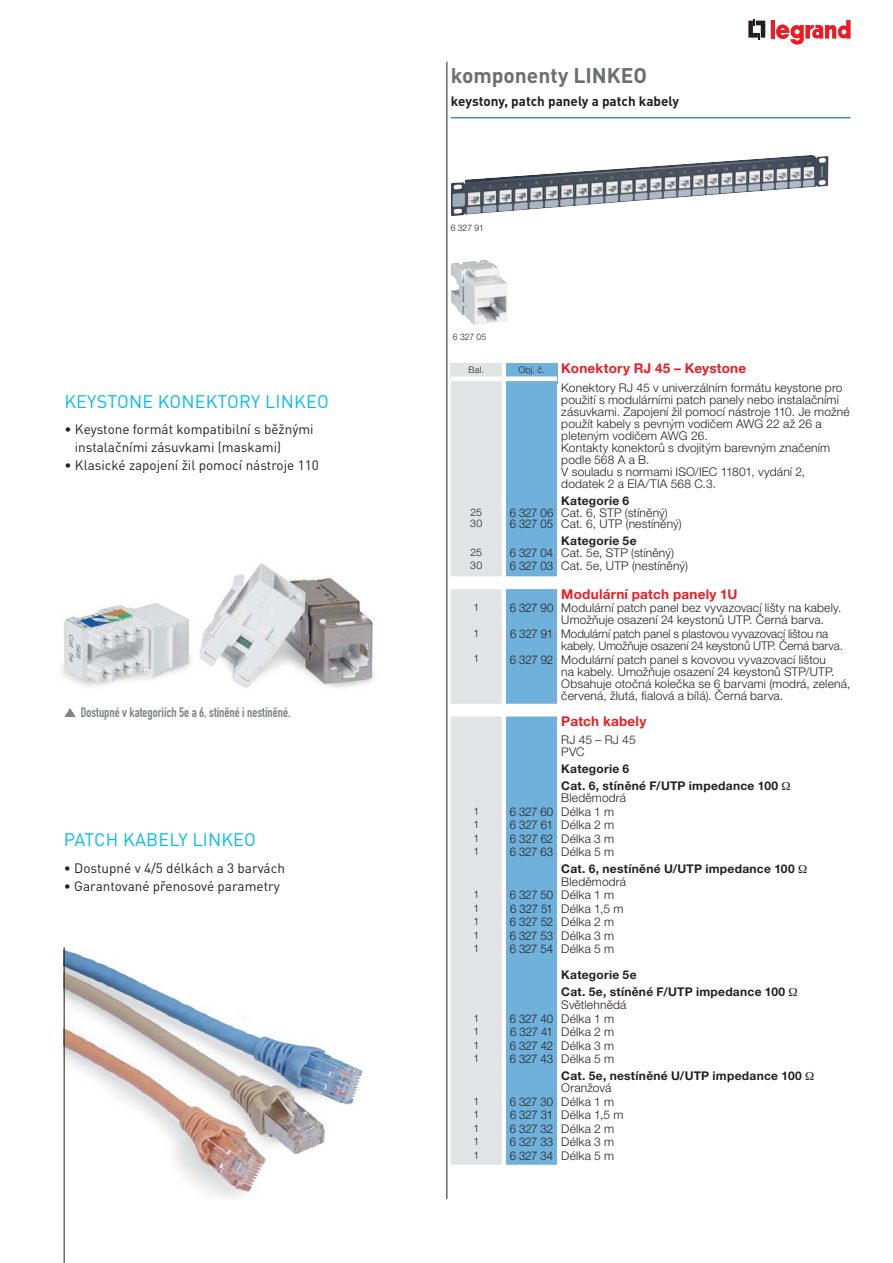
<style>
.page{position:relative;width:893px;height:1263px;background:#fff}
.page>*{position:absolute;margin:0;border:0;box-sizing:border-box;transform-origin:0 0}
.t1{font:700 21px "DIN Pro";color:#6d6e70}
.t2{font:18px "DIN Pro";letter-spacing:.01em;color:#00bbf2}
.t3{font:13.5px/18px "DIN Pro";color:#231f20}
.t4{font:700 13.5px "Helvetica Neue LT Pro";letter-spacing:.02em;color:#ed1c24}
.t5{font:13.5px "DIN Engschrift OT";color:#808285}
.t6{font:700 13.5px "DIN Pro";color:#231f20}
.t7{font:300 12px/12px "Helvetica Neue LT Pro";letter-spacing:.015em;color:#231f20;scale:.95 1}
.t8{font:300 12px/12px "Helvetica Neue LT Pro";letter-spacing:.015em;color:#231f20}
.t9{font:700 12px/17px "Helvetica Neue LT Pro";letter-spacing:.025em;color:#231f20}
.t10{font:300 12px/12px "Helvetica Neue LT Pro";letter-spacing:-.005em;color:#231f20;scale:.95 1}
.t11{font:300 10.5px "Helvetica Neue LT Pro";letter-spacing:.005em;color:#231f20}
.t12{font:300 9px "Helvetica Neue LT Pro";color:#231f20;scale:.95 1}
.t13{font:300 9px "Helvetica Neue LT Pro";color:#231f20}
.s1{font-weight:300;font-size:9px;color:#231f20}
.s2{font-family:"Legrand 2007";font-weight:400}
.s3{font-weight:300}
</style>
<div class="page">
<img style="left:61px;top:563px;width:314px;height:125px">
<img style="left:451px;top:260px;width:57px;height:65px">
<img style="left:451px;top:155px;width:378px;height:61px">
<img style="left:65px;top:949px;width:298px;height:249px">
<hr style="left:64px;top:947px;width:1px;height:316px;background:#231f20">
<svg style="left:64px;top:708px;width:12px;height:9px"></svg>
<hr style="left:446px;top:62px;width:1px;height:1137px;background:#231f20">
<hr style="left:451px;top:117px;width:399px;height:1px;background:#4388bb">
<svg style="left:748px;top:19px;width:17px;height:20px"></svg>
<hr style="left:771px;top:20px;width:4px;height:18px;background:#ed1c24">
<svg style="left:776px;top:20px;width:74px;height:25px"></svg>
<svg style="left:451px;top:381px;width:106px;height:195px;background:#accce0"></svg>
<div style="left:451px;top:364px;width:51px;height:15px;background:#e2e3e4"></div>
<div style="left:451px;top:376px;width:51px;height:5px;background:#fff"></div>
<div style="left:506px;top:364px;width:51px;height:15px;background:#70b1db"></div>
<div style="left:506px;top:376px;width:51px;height:5px;background:#fff"></div>
<svg style="left:451px;top:589px;width:106px;height:115px;background:#accce0"></svg>
<svg style="left:451px;top:716px;width:106px;height:449px;background:#accce0"></svg>
<h2 class="t2" style="left:64px;top:395px;width:266px">KEYSTONE KONEKTORY LINKEO</h2>
<p class="t3" style="left:75px;top:422px;width:240px;text-indent:-11px">• Keystone formát kompatibilní s běžnými instalačními zásuvkami (maskami)</p>
<p class="t3" style="left:64px;top:458px;width:256px">• Klasické zapojení žil pomocí nástroje 110</p>
<p class="t5" style="left:81px;top:707px;width:211px">Dostupné v kategoriích 5e a 6, stíněné i nestíněné.</p>
<h2 class="t2" style="left:64px;top:833px;width:194px">PATCH KABELY LINKEO</h2>
<p class="t3" style="left:64px;top:860px;width:223px">• Dostupné v 4/5 délkách a 3 barvách</p>
<p class="t3" style="left:64px;top:878px;width:218px">• Garantované přenosové parametry</p>
<h1 class="t1" style="left:451px;top:68px;width:198px">komponenty LINKEO</h1>
<p class="t6" style="left:451px;top:96px;width:230px">keystony, patch panely a patch kabely</p>
<p class="t12" style="left:451px;top:225px;width:37px">6 327 91</p>
<p class="t12" style="left:453px;top:334px;width:37px">6 327 05</p>
<p class="t13" style="left:469px;top:367px;width:17px">Bal.</p>
<p class="t4" style="left:518px;top:364px;width:229px"><span class="s1">Obj. č.</span> Konektory RJ 45 – Keystone</p>
<p class="t8" style="left:561px;top:384px;width:290px">Konektory RJ 45 v univerzálním formátu keystone pro použití s modulárními patch panely nebo instalačními zásuvkami. Zapojení žil pomocí nástroje 110. Je možné použít kabely s pevným vodičem AWG 22 až 26 a pleteným vodičem AWG 26.<br>Kontakty konektorů s dvojitým barevným značením podle 568 A a B.<br>V souladu s normami ISO/IEC 11801, vydání 2, dodatek 2 a EIA/TIA 568 C.3.</p>
<p class="t9" style="left:561px;top:493px;width:69px">Kategorie 6</p>
<p class="t11" style="left:470px;top:508px;width:13px">25</p>
<p class="t7" style="left:510px;top:508px;width:168px">6 327 06 Cat. 6, STP (stíněný)</p>
<p class="t11" style="left:470px;top:520px;width:13px">30</p>
<p class="t7" style="left:510px;top:520px;width:183px">6 327 05 Cat. 6, UTP (nestíněný)</p>
<p class="t9" style="left:561px;top:533px;width:77px">Kategorie 5e</p>
<p class="t11" style="left:470px;top:548px;width:13px">25</p>
<p class="t7" style="left:510px;top:548px;width:174px">6 327 04 Cat. 5e, STP (stíněný)</p>
<p class="t11" style="left:470px;top:561px;width:13px">30</p>
<p class="t7" style="left:510px;top:561px;width:189px">6 327 03 Cat. 5e, UTP (nestíněný)</p>
<p class="t4" style="left:561px;top:589px;width:178px">Modulární patch panely 1U</p>
<p class="t11" style="left:473px;top:604px;width:7px">1</p>
<p class="t7" style="left:561px;top:604px;width:296px;text-indent:-52px">6 327 90 Modulární patch panel bez vyvazovací lišty na kabely.<br>Umožňuje osazení 24 keystonů UTP. Černá barva.</p>
<p class="t11" style="left:473px;top:629px;width:7px">1</p>
<p class="t10" style="left:561px;top:629px;width:298px;text-indent:-51px">6 327 91 Modulární patch panel s plastovou vyvazovací lištou na kabely. Umožňuje osazení 24 keystonů UTP. Černá barva.</p>
<p class="t11" style="left:473px;top:655px;width:7px">1</p>
<p class="t7" style="left:561px;top:655px;width:306px;text-indent:-51px">6 327 92 Modulární patch panel s kovovou vyvazovací lištou<br>na kabely. Umožňuje osazení 24 keystonů STP/UTP.<br>Obsahuje otočná kolečka se 6 barvami (modrá, zelená, červená, žlutá, fialová a bílá). Černá barva.</p>
<p class="t4" style="left:561px;top:716px;width:87px">Patch kabely</p>
<p class="t8" style="left:561px;top:735px;width:76px">RJ 45 – RJ 45<br>PVC</p>
<p class="t9" style="left:561px;top:761px;width:231px">Kategorie 6<br>Cat. 6, stíněné F/UTP impedance 100 <span class="s2">Ω</span></p>
<p class="t8" style="left:561px;top:793px;width:66px">Bleděmodrá</p>
<p class="t11" style="left:473px;top:807px;width:7px">1</p>
<p class="t7" style="left:510px;top:807px;width:112px">6 327 60 Délka 1 m</p>
<p class="t11" style="left:473px;top:821px;width:7px">1</p>
<p class="t7" style="left:510px;top:820px;width:111px">6 327 61 Délka 2 m</p>
<p class="t11" style="left:473px;top:834px;width:7px">1</p>
<p class="t7" style="left:510px;top:834px;width:111px">6 327 62 Délka 3 m</p>
<p class="t11" style="left:473px;top:848px;width:7px">1</p>
<p class="t9" style="left:561px;top:845px;width:247px;text-indent:-52px"><span class="s3">6 327 63 Délka 5 m<br></span>Cat. 6, nestíněné U/UTP impedance 100 <span class="s2">Ω</span></p>
<p class="t8" style="left:561px;top:877px;width:66px">Bleděmodrá</p>
<p class="t11" style="left:473px;top:891px;width:7px">1</p>
<p class="t7" style="left:510px;top:890px;width:111px">6 327 50 Délka 1 m</p>
<p class="t11" style="left:473px;top:904px;width:7px">1</p>
<p class="t7" style="left:510px;top:904px;width:121px">6 327 51 Délka 1,5 m</p>
<p class="t11" style="left:473px;top:917px;width:7px">1</p>
<p class="t7" style="left:510px;top:917px;width:111px">6 327 52 Délka 2 m</p>
<p class="t11" style="left:473px;top:931px;width:7px">1</p>
<p class="t7" style="left:510px;top:931px;width:112px">6 327 53 Délka 3 m</p>
<p class="t11" style="left:473px;top:944px;width:7px">1</p>
<p class="t7" style="left:510px;top:944px;width:112px">6 327 54 Délka 5 m</p>
<p class="t9" style="left:561px;top:968px;width:238px">Kategorie 5e<br>Cat. 5e, stíněné F/UTP impedance 100 <span class="s2">Ω</span></p>
<p class="t8" style="left:561px;top:1000px;width:67px">Světlehnědá</p>
<p class="t11" style="left:473px;top:1014px;width:7px">1</p>
<p class="t7" style="left:510px;top:1014px;width:111px">6 327 40 Délka 1 m</p>
<p class="t11" style="left:473px;top:1027px;width:7px">1</p>
<p class="t7" style="left:510px;top:1027px;width:111px">6 327 41 Délka 2 m</p>
<p class="t11" style="left:473px;top:1041px;width:7px">1</p>
<p class="t7" style="left:510px;top:1041px;width:111px">6 327 42 Délka 3 m</p>
<p class="t11" style="left:473px;top:1054px;width:7px">1</p>
<p class="t9" style="left:561px;top:1052px;width:255px;text-indent:-52px"><span class="s3">6 327 43 Délka 5 m<br></span>Cat. 5e, nestíněné U/UTP impedance 100 <span class="s2">Ω</span></p>
<p class="t8" style="left:561px;top:1084px;width:52px">Oranžová</p>
<p class="t11" style="left:473px;top:1097px;width:7px">1</p>
<p class="t7" style="left:510px;top:1097px;width:112px">6 327 30 Délka 1 m</p>
<p class="t11" style="left:473px;top:1111px;width:7px">1</p>
<p class="t7" style="left:510px;top:1110px;width:121px">6 327 31 Délka 1,5 m</p>
<p class="t11" style="left:473px;top:1124px;width:7px">1</p>
<p class="t7" style="left:510px;top:1124px;width:111px">6 327 32 Délka 2 m</p>
<p class="t11" style="left:473px;top:1138px;width:7px">1</p>
<p class="t7" style="left:510px;top:1137px;width:112px">6 327 33 Délka 3 m</p>
<p class="t11" style="left:473px;top:1151px;width:7px">1</p>
<p class="t7" style="left:510px;top:1151px;width:112px">6 327 34 Délka 5 m</p>
</div>
